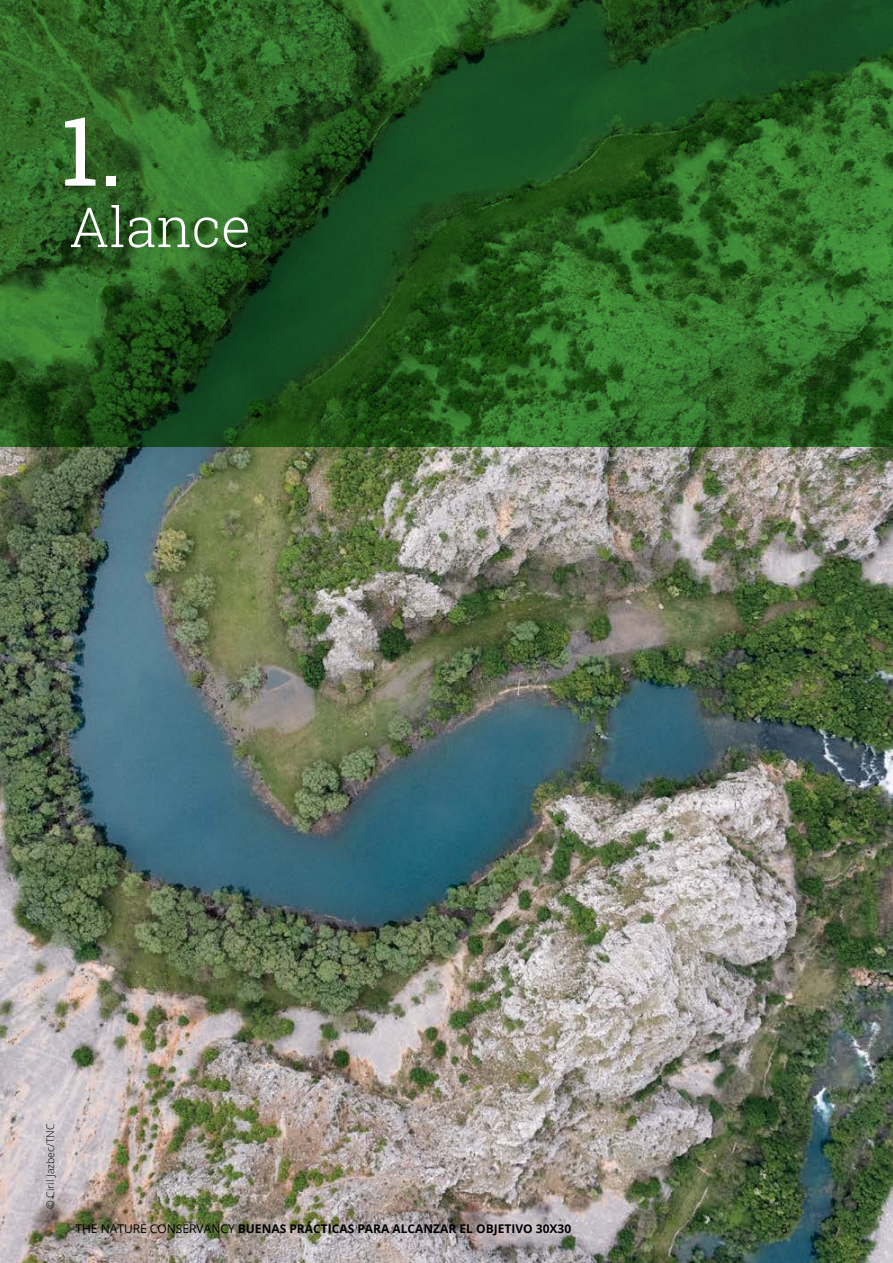
<style>
.page{position:relative;width:893px;height:1263px;background:#fff}
.page>*{position:absolute;margin:0;border:0;box-sizing:border-box;transform-origin:0 0}
.t1{font:96px "Roboto Slab";color:#fff}
.t2{font:300 55.2px "Roboto Slab";color:#fff}
.t3{font:700 12px "Open Sans";color:#000}
.t4{font:12px "Open Sans";color:#000}
.t5{font:300 10.5px "Open Sans";color:#000}
.s1{font-weight:400}
</style>
<div class="page">
<img style="left:0;top:446px;width:893px;height:817px">
<svg style="left:0;top:0;width:893px;height:446px;background:#255b21"></svg>
<h1 class="t1" style="left:60px;top:85px;width:64px">1.</h1>
<h2 class="t2" style="left:69px;top:189px;width:183px">Alance</h2>
<p class="t5" style="left:43px;top:1209px;width:87px;rotate:-90deg">© Ciril Jazbec/TNC</p>
<p class="t3" style="left:75px;top:1220px;width:497px"><span class="s1">THE NATURE CONSERVANCY</span> BUENAS PRÁCTICAS PARA ALCANZAR EL OBJETIVO 30X30</p>
<p class="t4" style="left:781px;top:1221px;width:8px">6</p>
</div>
